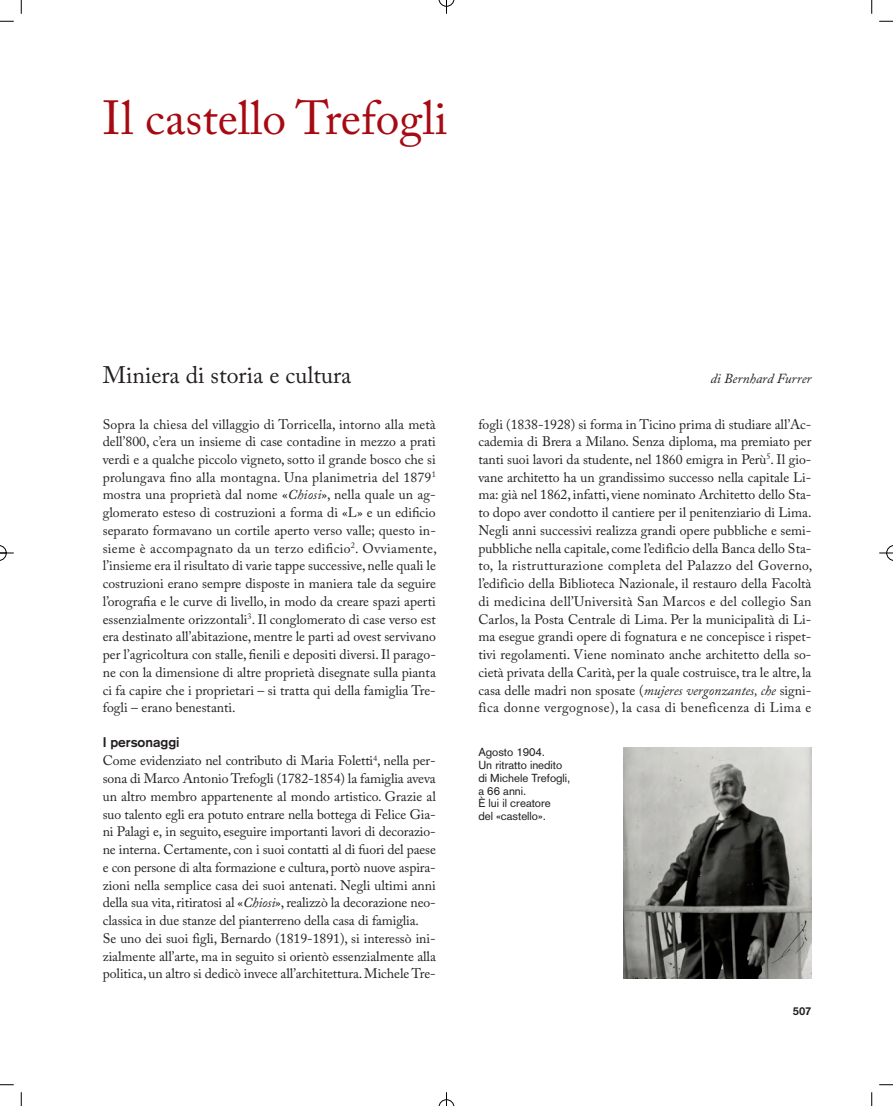
<style>
.page{position:relative;width:893px;height:1106px;background:#fff}
.page>*{position:absolute;margin:0;border:0;box-sizing:border-box;transform-origin:0 0}
.t1{font:47.5px "Adobe Caslon Pro";color:#a70a12}
.t2{font:23.75px "Adobe Caslon Pro";color:#231f20}
.t3{font:13.75px/17.8px "Adobe Caslon Pro";letter-spacing:-.01em;color:#231f20;text-align:justify}
.t4{font:italic 13.75px "Adobe Caslon Pro";color:#231f20}
.t5{font:700 13.75px "Akzidenz Grotesk";color:#231f20}
.t6{font:11.5px/12.8px "Akzidenz Grotesk";color:#231f20}
.t7{font:700 11.25px "Akzidenz Grotesk";color:#231f20}
.s1{font-style:italic}
</style>
<div class="page">
<img style="left:624px;top:748px;width:187px;height:230px">
<svg style="left:21px;top:0;width:1px;height:14px"></svg>
<svg style="left:0;top:21px;width:14px;height:1px"></svg>
<svg style="left:871px;top:0;width:1px;height:14px"></svg>
<svg style="left:879px;top:21px;width:14px;height:1px"></svg>
<svg style="left:21px;top:1092px;width:1px;height:14px"></svg>
<svg style="left:0;top:1084px;width:14px;height:1px"></svg>
<svg style="left:871px;top:1092px;width:1px;height:14px"></svg>
<svg style="left:879px;top:1084px;width:14px;height:1px"></svg>
<svg style="left:439px;top:0;width:15px;height:14px"></svg>
<svg style="left:439px;top:1092px;width:15px;height:14px"></svg>
<svg style="left:0;top:545px;width:14px;height:16px"></svg>
<svg style="left:879px;top:545px;width:14px;height:16px"></svg>
<h1 class="t1" style="left:103px;top:90px;width:346px">Il castello Trefogli</h1>
<h2 class="t2" style="left:103px;top:360px;width:250px">Miniera di storia e cultura</h2>
<p class="t4" style="left:710px;top:370px;width:103px">di Bernhard Furrer</p>
<p class="t3" style="left:103px;top:415px;width:336px">Sopra la chiesa del villaggio di Torricella, intorno alla metà dell’800, c’era un insieme di case contadine in mezzo a prati verdi e a qualche piccolo vigneto, sotto il grande bosco che si prolungava fino alla montagna. Una planimetria del 1879<sup>1 </sup>mostra una proprietà dal nome «<span class="s1">Chiosi</span>», nella quale un ag&shy;glomerato esteso di costruzioni a forma di «L» e un edificio separato formavano un cortile aperto verso valle; questo in&shy;sieme è accompagnato da un terzo edificio<sup>2</sup>. Ovviamente, l’insieme era il risultato di varie tappe successive, nelle quali le costruzioni erano sempre disposte in maniera tale da seguire l’orografia e le curve di livello, in modo da creare spazi aperti essenzialmente orizzontali<sup>3</sup>. Il conglomerato di case verso est era destinato all’abitazione, mentre le parti ad ovest servivano per l’agricoltura con stalle, fienili e depositi diversi. Il parago&shy;ne con la dimensione di altre proprietà disegnate sulla pianta ci fa capire che i proprietari – si tratta qui della famiglia Tre&shy;fogli – erano benestanti.</p>
<p class="t3" style="left:478px;top:415px;width:336px">fogli (1838-1928) si forma in Ticino prima di studiare all’Ac&shy;cademia di Brera a Milano. Senza diploma, ma premiato per tanti suoi lavori da studente, nel 1860 emigra in Perù<sup>5</sup>. Il gio&shy;vane architetto ha un grandissimo successo nella capitale Li&shy;ma: già nel 1862, infatti, viene nominato Architetto dello Sta&shy;to dopo aver condotto il cantiere per il penitenziario di Lima.<br>Negli anni successivi realizza grandi opere pubbliche e semi&shy;pubbliche nella capitale, come l’edificio della Banca dello Sta&shy;to, la ristrutturazione completa del Palazzo del Governo, l’edificio della Biblioteca Nazionale, il restauro della Facoltà di medicina dell’Università San Marcos e del collegio San Carlos, la Posta Centrale di Lima. Per la municipalità di Li&shy;ma esegue grandi opere di fognatura e ne concepisce i rispet&shy;tivi regolamenti. Viene nominato anche architetto della so&shy;cietà privata della Carità, per la quale costruisce, tra le altre, la casa delle madri non sposate (<span class="s1">mujeres vergonzantes, che</span> signi&shy;fica donne vergognose), la casa di beneficenza di Lima e</p>
<p class="t5" style="left:103px;top:734px;width:78px">I personaggi</p>
<p class="t3" style="left:103px;top:752px;width:335px;text-align:left">Come evidenziato nel contributo di Maria Foletti<sup>4</sup>, nella per&shy;sona di Marco Antonio Trefogli (1782-1854) la famiglia aveva un altro membro appartenente al mondo artistico. Grazie al suo talento egli era potuto entrare nella bottega di Felice Gia&shy;ni Palagi e, in seguito, eseguire importanti lavori di decorazio&shy;ne interna. Certamente, con i suoi contatti al di fuori del paese e con persone di alta formazione e cultura, portò nuove aspira&shy;zioni nella semplice casa dei suoi antenati. Negli ultimi anni della sua vita, ritiratosi al «<span class="s1">Chiosi</span>», realizzò la decorazione neo&shy;classica in due stanze del pianterreno della casa di famiglia.<br>Se uno dei suoi figli, Bernardo (1819-1891), si interessò ini&shy;zialmente all’arte, ma in seguito si orientò essenzialmente alla politica, un altro si dedicò invece all’architettura. Michele Tre-</p>
<p class="t6" style="left:478px;top:745px;width:94px">Agosto 1904.<br>Un ritratto inedito di Michele Trefogli, a 66 anni.<br>È lui il creatore<br>del «castello».</p>
<p class="t7" style="left:793px;top:1004px;width:20px">507</p>
</div>
